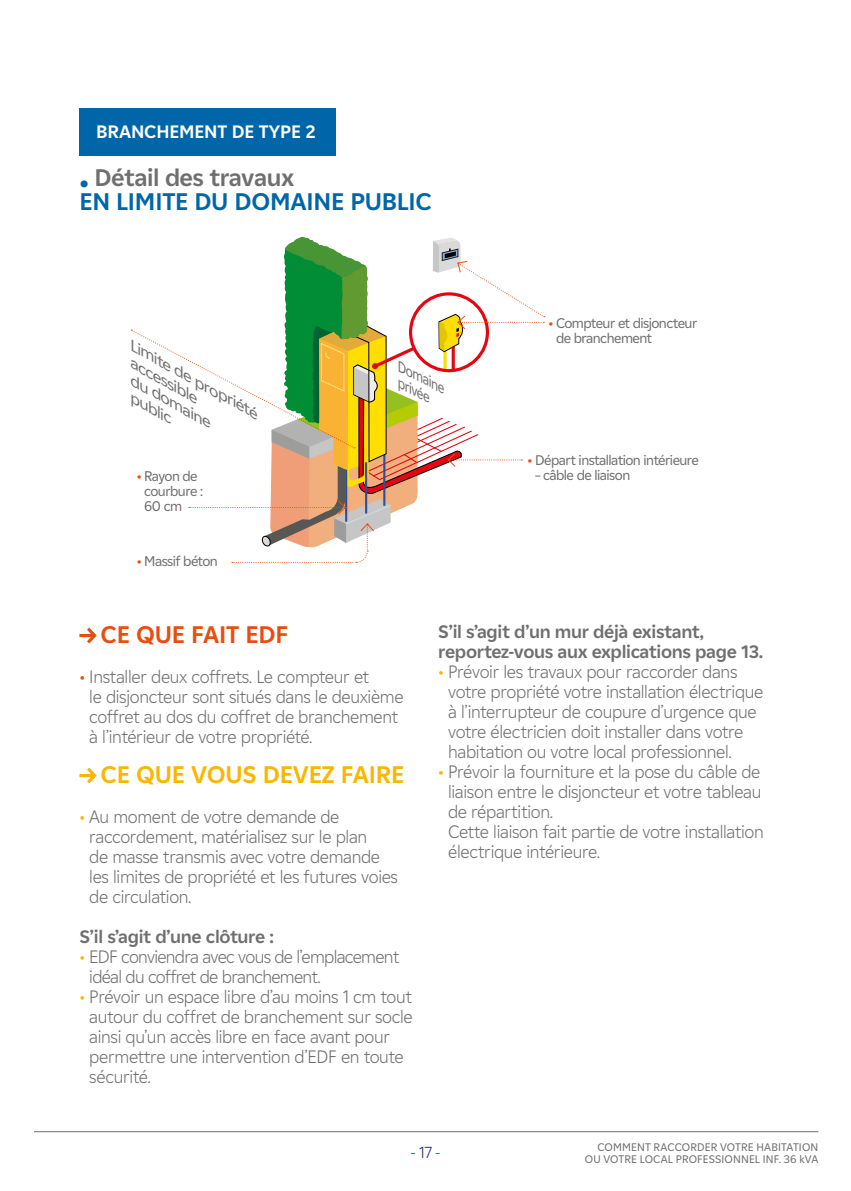
<style>
.page{position:relative;width:851px;height:1191px;background:#fff}
.page>*{position:absolute;margin:0;border:0;box-sizing:border-box;transform-origin:0 0}
.t1{font:700 24px/24px "EDF2020";letter-spacing:-.01em;color:#06a}
.t2{font:700 24px "EDF2020";letter-spacing:-.01em;color:#fab600}
.t3{font:700 24px "EDF2020";letter-spacing:-.01em;color:#e94e0f}
.t4{font:300 18px/20px "EDF2020";letter-spacing:-.02em;color:#706f6f}
.t5{font:700 18px/20px "EDF2020";letter-spacing:-.02em;color:#706f6f}
.t6{font:300 18px/20px "EDF2020";letter-spacing:-.04em;color:#706f6f}
.t7{font:700 18px "EDF2020";letter-spacing:-.01em;color:#fff}
.t8{font:300 16px "EDF2020";color:#06a}
.t9{font:italic 14.2px "EDF2020";color:#706f6f;scale:1.31 1}
.t10{font:14px/15px "EDF2020";letter-spacing:-.04em;color:#706f6f}
.t11{font:italic 14px/15px "EDF2020";color:#706f6f;text-align:center}
.t12{font:11px/12px "EDF2020";letter-spacing:.015em;color:#706f6f;text-align:right}
.s1{color:#706f6f}
.s2{color:#e94e0f}
.s3{color:#fab600}
.s4{color:#212a72}
</style>
<div class="page">
<hr style="left:34px;top:1131px;width:784px;height:1px;background:#706f6f">
<svg style="left:79px;top:627px;width:18px;height:16px"></svg>
<svg style="left:79px;top:767px;width:18px;height:16px"></svg>
<div style="left:79px;top:108px;width:257px;height:47px;background:#06a"></div>
<svg style="left:130px;top:237px;width:414px;height:326px"></svg>
<p class="t7" style="left:96px;top:119px;width:221px">BRANCHEMENT DE TYPE 2</p>
<h1 class="t1" style="left:79px;top:165px;width:354px">• <span class="s1">Détail des travaux<br></span>EN LIMITE DU DOMAINE PUBLIC</h1>
<p class="t9" style="left:138px;top:337px;width:112px;rotate:29deg">Limite de propriété</p>
<p class="t9" style="left:138px;top:354px;width:60px;rotate:29deg">accessible</p>
<p class="t9" style="left:138px;top:371px;width:71px;rotate:29deg">du domaine</p>
<p class="t9" style="left:138px;top:389px;width:37px;rotate:29deg">public</p>
<p class="t10" style="left:144px;top:468px;width:60px;text-indent:-7px"><span class="s2">•</span> Rayon de courbure :<br>60 cm</p>
<p class="t10" style="left:137px;top:553px;width:83px"><span class="s2">•</span> Massif béton</p>
<p class="t11" style="left:403px;top:359px;width:54px;rotate:27deg">Domaine privée</p>
<p class="t10" style="left:556px;top:315px;width:143px;text-indent:-7px"><span class="s2">•</span> Compteur et disjoncteur de branchement</p>
<p class="t10" style="left:527px;top:452px;width:173px"><span class="s2">•</span> Départ installation intérieure</p>
<p class="t10" style="left:535px;top:467px;width:97px">– câble de liaison</p>
<h1 class="t3" style="left:101px;top:617px;width:189px">CE QUE FAIT EDF</h1>
<p class="t4" style="left:89px;top:665px;width:316px;text-indent:-10px"><span class="s2">•</span> Installer deux coffrets. Le compteur et<br>le disjoncteur sont situés dans le deuxième coffret au dos du coffret de branchement à l’intérieur de votre propriété.</p>
<h1 class="t2" style="left:101px;top:757px;width:305px">CE QUE VOUS DEVEZ FAIRE</h1>
<p class="t4" style="left:89px;top:805px;width:310px;text-indent:-10px"><span class="s3">•</span> Au moment de votre demande de raccordement, matérialisez sur le plan<br>de masse transmis avec votre demande les limites de propriété et les futures voies de circulation.</p>
<p class="t5" style="left:79px;top:925px;width:196px">S’il s’agit d’une clôture :</p>
<p class="t6" style="left:89px;top:945px;width:311px;text-indent:-10px"><span class="s3">•</span> EDF conviendra avec vous de l’emplacement idéal du coffret de branchement.</p>
<p class="t4" style="left:89px;top:985px;width:325px;text-indent:-10px"><span class="s3">•</span> Prévoir un espace libre d’au moins 1 cm tout autour du coffret de branchement sur socle ainsi qu’un accès libre en face avant pour permettre une intervention d’EDF en toute sécurité.</p>
<p class="t5" style="left:438px;top:621px;width:326px">S’il s’agit d’un mur déjà existant, reportez-vous aux explications page 13.</p>
<p class="t4" style="left:448px;top:661px;width:317px;text-indent:-10px"><span class="s3">•</span> Prévoir les travaux pour raccorder dans votre propriété votre installation électrique à l’interrupteur de coupure d’urgence que votre électricien doit installer dans votre habitation ou votre local professionnel.</p>
<p class="t4" style="left:448px;top:761px;width:317px;text-indent:-10px"><span class="s3">•</span> Prévoir la fourniture et la pose du câble de liaison entre le disjoncteur et votre tableau de répartition.<br>Cette liaison fait partie de votre installation électrique intérieure.</p>
<p class="t8" style="left:410px;top:1141px;width:32px">- <span class="s4">17</span> -</p>
<p class="t12" style="left:584px;top:1140px;width:235px">COMMENT RACCORDER VOTRE HABITATION<br>OU VOTRE LOCAL PROFESSIONNEL INF. 36 kVA</p>
</div>
